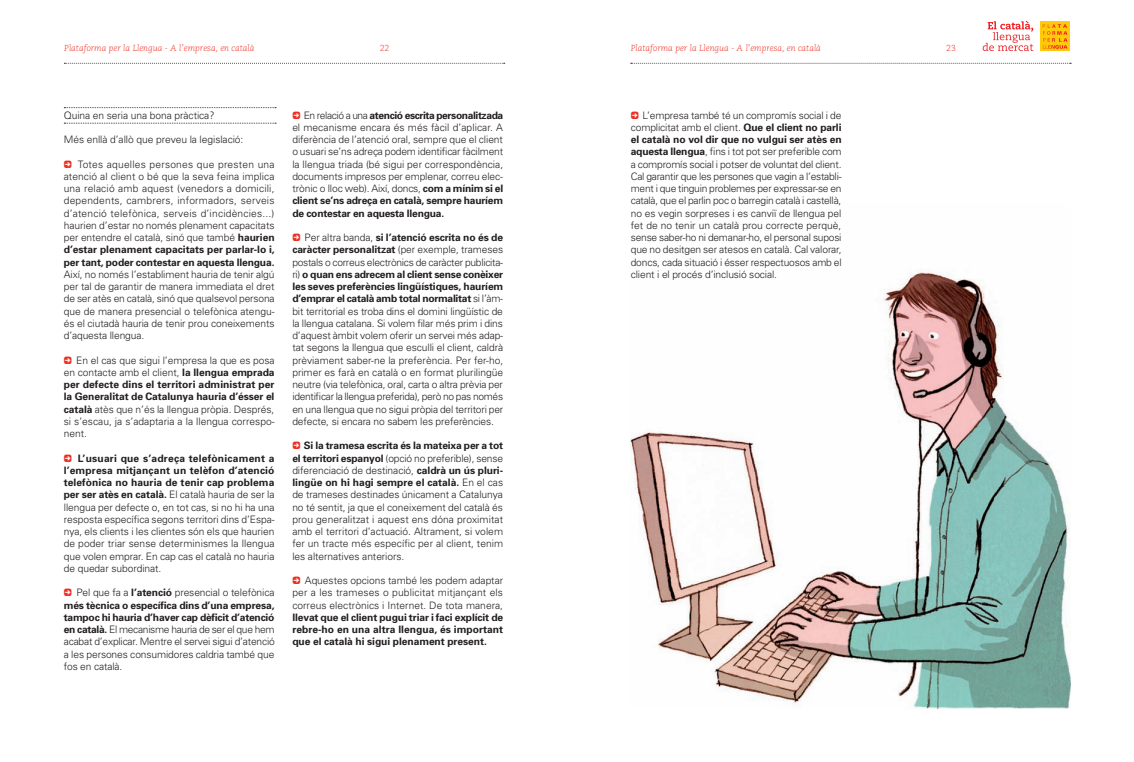
<style>
.page{position:relative;width:1134px;height:762px;background:#fff}
.page>*{position:absolute;margin:0;border:0;box-sizing:border-box;transform-origin:0 0}
.t1{font:300 10.25px/12.2px "Univers";letter-spacing:-.005em;color:#231f20;text-align:justify}
.t2{font:700 10.25px/12.2px "Univers";letter-spacing:-.005em;color:#231f20;text-align:justify}
.t3{font:italic 300 8.75px "Caecilia LT Std";color:#ee2e22}
.t4{font:300 8.75px "Caecilia LT Std";color:#ee2e22}
.s1{font-family:"Click Bits Arrow Pods 1";font-weight:400;font-size:10.62px;color:#ee2e22}
.s2{font-weight:700}
</style>
<div class="page">
<svg style="left:64px;top:63px;width:441px;height:1px"></svg>
<svg style="left:631px;top:63px;width:440px;height:1px"></svg>
<div style="left:1040px;top:21px;width:30px;height:30px;background:#feca0a"></div>
<svg style="left:1043px;top:24px;width:24px;height:25px"></svg>
<svg style="left:983px;top:21px;width:50px;height:30px"></svg>
<img style="left:631px;top:271px;width:439px;height:438px">
<svg style="left:64px;top:123px;width:212px;height:1px"></svg>
<svg style="left:64px;top:107px;width:212px;height:1px"></svg>
<p class="t3" style="left:64px;top:43px;width:192px">Plataforma per la Llengua - A l’empresa, en català</p>
<p class="t4" style="left:380px;top:43px;width:11px">22</p>
<p class="t3" style="left:631px;top:43px;width:192px">Plataforma per la Llengua - A l’empresa, en català</p>
<p class="t4" style="left:946px;top:43px;width:11px">23</p>
<p class="t1" style="left:64px;top:109px;width:152px">Quina en seria una bona pràctica?</p>
<p class="t1" style="left:64px;top:133px;width:181px">Més enllà d’allò que preveu la legislació:</p>
<p class="t1" style="left:64px;top:158px;width:212px"><span class="s1">5</span> Totes aquelles persones que presten una atenció al client o bé que la seva feina implica una relació amb aquest (venedors a domicili, dependents, cambrers, informadors, serveis d’atenció telefònica, serveis d’incidències...) haurien d’estar no només plenament capacitats per entendre el català, sinó que també <span class="s2">haurien d’estar plenament capacitats per parlar-lo i, per tant, poder contestar en aquesta llengua.</span></p>
<p class="t1" style="left:64px;top:268px;width:212px">Així, no només l’establiment hauria de tenir algú per tal de garantir de manera immediata el dret de ser atès en català, sinó que qualsevol persona que de manera presencial o telefònica atengu&shy;és el ciutadà hauria de tenir prou coneixements d’aquesta llengua.</p>
<p class="t1" style="left:64px;top:354px;width:212px"><span class="s1">5</span> En el cas que sigui l’empresa la que es posa en contacte amb el client, <span class="s2">la llengua emprada per defecte dins el territori administrat per la Generalitat de Catalunya hauria d’ésser el català</span> atès que n’és la llengua pròpia. Després, si s’escau, ja s’adaptaria a la llengua correspo&shy;nent.</p>
<p class="t1" style="left:64px;top:452px;width:212px"><span class="s1">5</span> <span class="s2">L’usuari que s’adreça telefònicament a l’empresa mitjançant un telèfon d’atenció telefònica no hauria de tenir cap problema per ser atès en català.</span> El català hauria de ser la llengua per defecte o, en tot cas, si no hi ha una resposta específica segons territori dins d’Espa&shy;nya, els clients i les clientes són els que haurien de poder triar sense determinismes la llengua que volen emprar. En cap cas el català no hauria de quedar subordinat.</p>
<p class="t1" style="left:64px;top:587px;width:212px"><span class="s1">5</span> Pel que fa a <span class="s2">l’atenció</span> presencial o telefònica <span class="s2">més tècnica o específica dins d’una empresa, tampoc hi hauria d’haver cap dèficit d’atenció en català.</span> El mecanisme hauria de ser el que hem acabat d’explicar. Mentre el servei sigui d’atenció a les persones consumidores caldria també que fos en català.</p>
<p class="t1" style="left:292px;top:109px;width:212px"><span class="s1">5</span> En relació a una <span class="s2">atenció escrita personalitzada </span>el mecanisme encara és més fàcil d’aplicar. A diferència de l’atenció oral, sempre que el client o usuari se’ns adreça podem identificar fàcilment la llengua triada (bé sigui per correspondència, documents impresos per emplenar, correu elec&shy;trònic o lloc web). Així, doncs, <span class="s2">com a mínim si el client se’ns adreça en català, sempre hauríem de contestar en aquesta llengua.</span></p>
<p class="t1" style="left:292px;top:231px;width:212px"><span class="s1">5</span> Per altra banda, <span class="s2">si l’atenció escrita no és de caràcter personalitzat</span> (per exemple, trameses postals o correus electrònics de caràcter publicita&shy;ri) <span class="s2">o quan ens adrecem al client sense conèixer les seves preferències lingüístiques, hauríem d’emprar el català amb total normalitat</span> si l’àm&shy;bit territorial es troba dins el domini lingüístic de la llengua catalana. Si volem filar més prim i dins d’aquest àmbit volem oferir un servei més adap&shy;tat segons la llengua que esculli el client, caldrà prèviament saber-ne la preferència. Per fer-ho, primer es farà en català o en format plurilingüe neutre (via telefònica, oral, carta o altra prèvia per identificar la llengua preferida), però no pas només en una llengua que no sigui pròpia del territori per defecte, si encara no sabem les preferències.</p>
<p class="t1" style="left:292px;top:440px;width:212px"><span class="s1">5</span> <span class="s2">Si la tramesa escrita és la mateixa per a tot el territori espanyol</span> (opció no preferible), sense diferenciació de destinació, <span class="s2">caldrà un ús pluri&shy;lingüe on hi hagi sempre el català.</span> En el cas de trameses destinades únicament a Catalunya no té sentit, ja que el coneixement del català és prou generalitzat i aquest ens dóna proximitat amb el territori d’actuació. Altrament, si volem fer un tracte més específic per al client, tenim les alternatives anteriors.</p>
<p class="t1" style="left:292px;top:574px;width:212px"><span class="s1">5</span> Aquestes opcions també les podem adaptar per a les trameses o publicitat mitjançant els correus electrònics i Internet. De tota manera,</p>
<p class="t2" style="left:292px;top:611px;width:212px">llevat que el client pugui triar i faci explícit de rebre-ho en una altra llengua, és important que el català hi sigui plenament present.</p>
<p class="t1" style="left:631px;top:109px;width:212px"><span class="s1">5</span> L’empresa també té un compromís social i de complicitat amb el client. <span class="s2">Que el client no parli el català no vol dir que no vulgui ser atès en aquesta llengua</span>, fins i tot pot ser preferible com a compromís social i potser de voluntat del client.<br>Cal garantir que les persones que vagin a l’establi&shy;ment i que tinguin problemes per expressar-se en català, que el parlin poc o barregin català i castellà, no es vegin sorpreses i es canviï de llengua pel fet de no tenir un català prou correcte perquè, sense saber-ho ni demanar-ho, el personal suposi que no desitgen ser atesos en català. Cal valorar, doncs, cada situació i ésser respectuosos amb el client i el procés d’inclusió social.</p>
</div>
